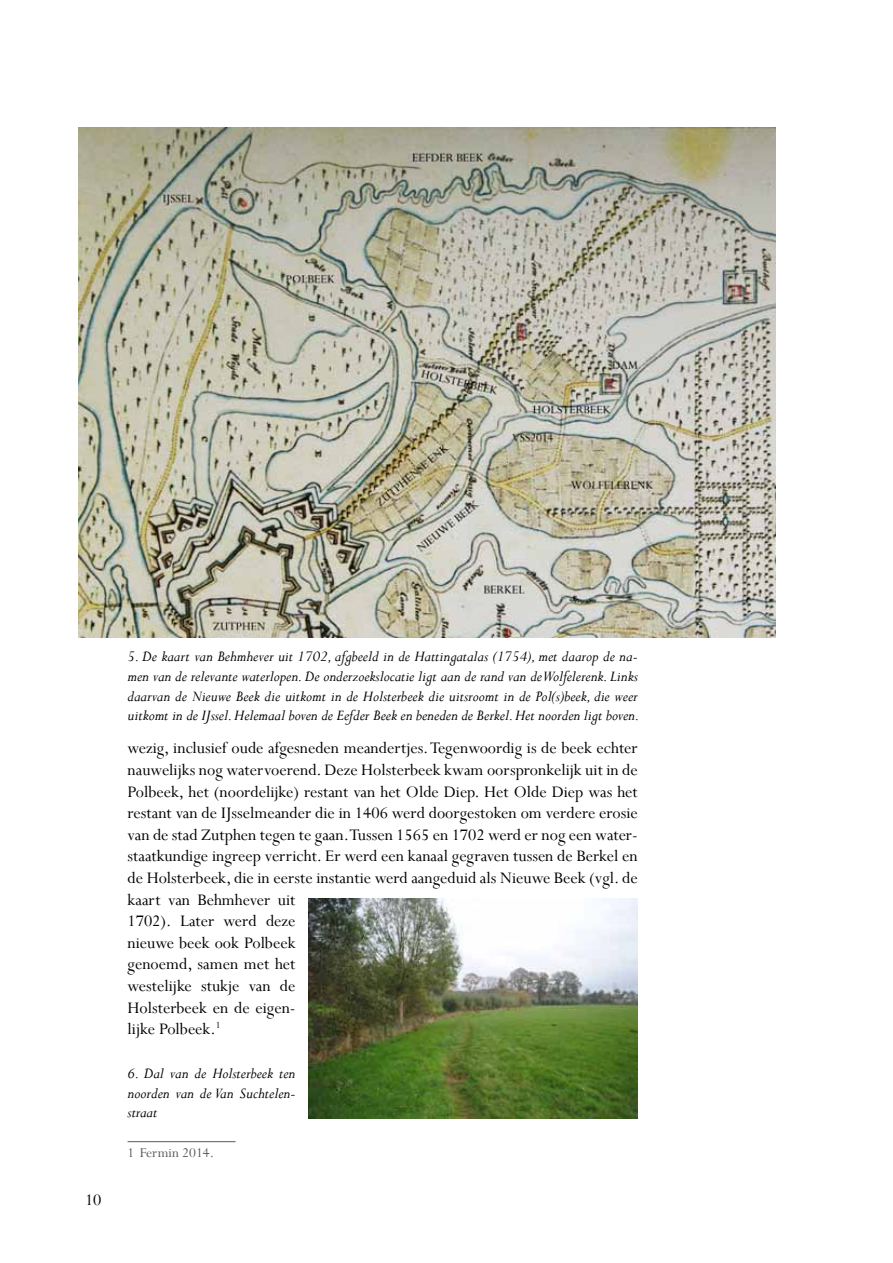
<style>
.page{position:relative;width:893px;height:1263px;background:#fff}
.page>*{position:absolute;margin:0;border:0;box-sizing:border-box;transform-origin:0 0}
.t1{font:18px/21.6px "Perpetua";color:#000}
.t2{font:italic 16.5px/19.8px "Perpetua";color:#000;text-align:justify}
.t3{font:15px "Perpetua";color:#58595b}
</style>
<div class="page">
<hr style="left:128px;top:1141px;width:108px;height:1px;background:#58595b">
<img style="left:79px;top:128px;width:696px;height:510px">
<img style="left:308px;top:898px;width:330px;height:221px">
<p class="t1" style="left:85px;top:1189px;width:18px">10</p>
<p class="t2" style="left:128px;top:646px;width:513px">5. De kaart van Behmhever uit 1702, afgbeeld in de Hattingatalas (1754), met daarop de na&shy;men van de relevante waterlopen. De onderzoekslocatie ligt aan de rand van de Wolfelerenk. Links daarvan de Nieuwe Beek die uitkomt in de Holsterbeek die uitsroomt in de Pol(s)beek, die weer uitkomt in de IJssel. Helemaal boven de Eefder Beek en beneden de Berkel. Het noorden ligt boven.</p>
<p class="t1" style="left:128px;top:737px;width:512px">wezig, inclusief oude afgesneden meandertjes. Tegenwoordig is de beek echter nauwelijks nog watervoerend. Deze Holsterbeek kwam oorspronkelijk uit in de Polbeek, het (noordelijke) restant van het Olde Diep. Het Olde Diep was het restant van de IJsselmeander die in 1406 werd doorgestoken om verdere erosie van de stad Zutphen tegen te gaan. Tussen 1565 en 1702 werd er nog een water&shy;staatkundige ingreep verricht. Er werd een kanaal gegraven tussen de Berkel en de Holsterbeek, die in eerste instantie werd aangeduid als Nieuwe Beek (vgl. de kaart van Behmhever uit<br>1702). Later werd deze<br>nieuwe beek ook Polbeek<br>genoemd, samen met het<br>westelijke stukje van de<br>Holsterbeek en de eigen-<br>lijke Polbeek.<sup>1</sup></p>
<p class="t2" style="left:128px;top:1062px;width:169px">6. Dal van de Holsterbeek ten noorden van de Van Suchtelen&shy;straat</p>
<p class="t3" style="left:128px;top:1143px;width:88px">1 Fermin 2014.</p>
</div>
